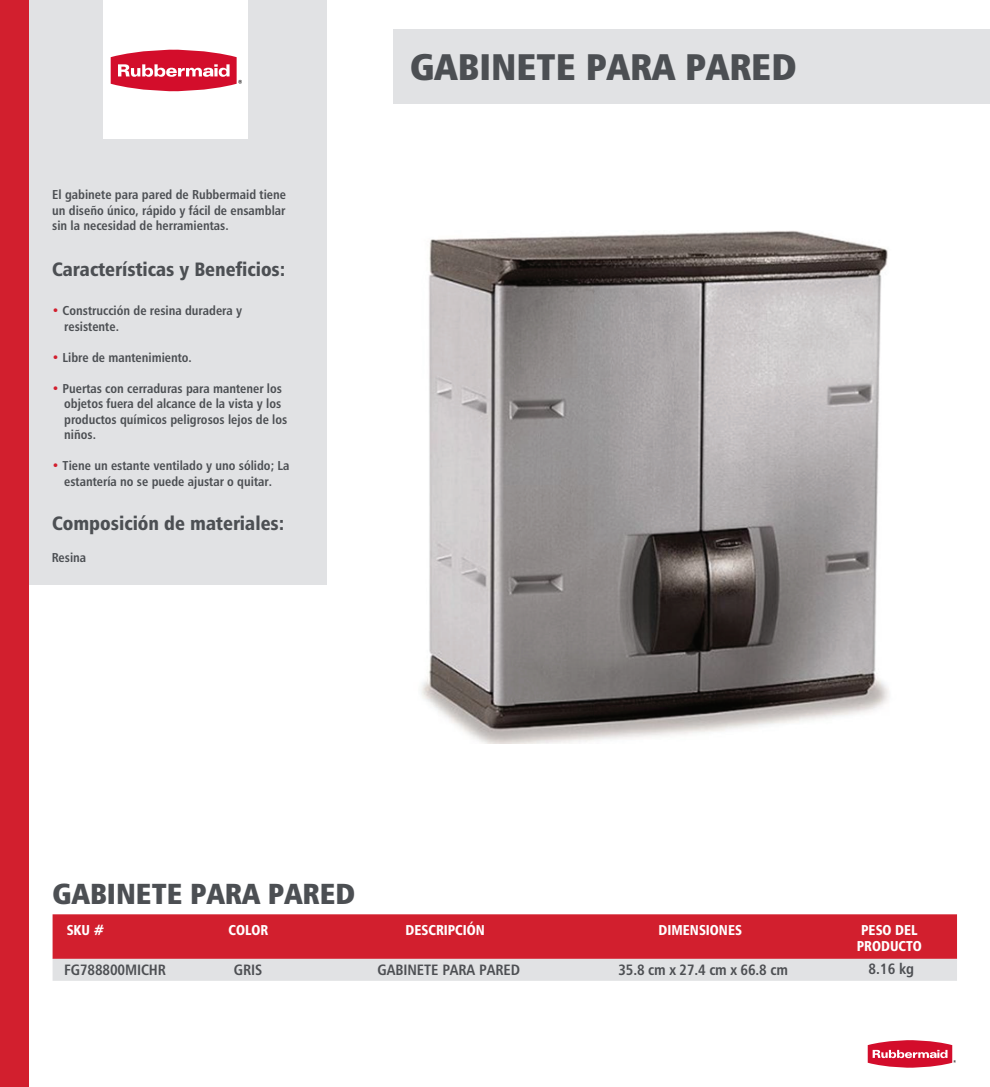
<style>
.page{position:relative;width:990px;height:1087px;background:#fff}
.page>*{position:absolute;margin:0;border:0;box-sizing:border-box;transform-origin:0 0}
.t1{font:37px "Humanist 777 BT Extra Black Cond B";color:#4c4f53}
.t2{font:29px "Humanist 777 BT Extra Black Cond B";color:#4c4f53}
.t3{font:19.25px "Humanist 777 BT Black Condensed B";color:#4c4f53}
.t4{font:15px "Humanist 777 BT Bold Condensed B";letter-spacing:-.005em;color:#4d4f53}
.t5{font:14.25px/16.2px "Humanist 777 BT Black Condensed B";color:#fff;text-align:center;scale:.95 1}
.t6{font:13px/15.5px "Humanist 777 BT Bold Condensed B";color:#4c4f53}
.s1{color:#d21f2e}
</style>
<div class="page">
<div style="left:29px;top:0;width:298px;height:584px;background:#e1e2e4"></div>
<div style="left:0;top:0;width:29px;height:1087px;background:#d21f2e"></div>
<svg style="left:53px;top:914px;width:904px;height:67px;background:#d7606b"></svg>
<div style="left:104px;top:0;width:144px;height:138px;background:#fff"></div>
<svg style="left:111px;top:49px;width:131px;height:42px"></svg>
<svg style="left:868px;top:1040px;width:88px;height:28px"></svg>
<div style="left:393px;top:30px;width:597px;height:74px;background:#e1e2e4"></div>
<img style="left:421px;top:231px;width:468px;height:512px">
<p class="t6" style="left:52px;top:187px;width:235px;text-align:justify">El gabinete para pared de Rubbermaid tiene un diseño único, rápido y fácil de ensamblar sin la necesidad de herramientas.</p>
<h3 class="t3" style="left:52px;top:257px;width:235px">Características y Beneficios:</h3>
<p class="t6" style="left:64px;top:303px;width:179px;text-indent:-12px"><span class="s1">•</span> Construcción de resina duradera y resistente.</p>
<p class="t6" style="left:52px;top:349px;width:142px"><span class="s1">•</span> Libre de mantenimiento.</p>
<p class="t6" style="left:64px;top:380px;width:225px;text-indent:-12px"><span class="s1">•</span> Puertas con cerraduras para mantener los objetos fuera del alcance de la vista y los productos químicos peligrosos lejos de los niños.</p>
<p class="t6" style="left:52px;top:458px;width:239px;text-align:center"><span class="s1">•</span> Tiene un estante ventilado y uno sólido; La estantería no se puede ajustar o quitar.</p>
<h3 class="t3" style="left:52px;top:511px;width:234px">Composición de materiales:</h3>
<p class="t6" style="left:52px;top:549px;width:36px">Resina</p>
<h1 class="t1" style="left:410px;top:43px;width:388px">GABINETE PARA PARED</h1>
<h2 class="t2" style="left:53px;top:875px;width:304px">GABINETE PARA PARED</h2>
<p class="t5" style="left:67px;top:921px;width:41px">SKU #</p>
<p class="t5" style="left:406px;top:921px;width:85px">DESCRIPCIÓN</p>
<p class="t4" style="left:64px;top:960px;width:103px">FG788800MICHR</p>
<p class="t4" style="left:378px;top:961px;width:144px">GABINETE PARA PARED</p>
<p class="t5" style="left:229px;top:921px;width:43px">COLOR</p>
<p class="t4" style="left:234px;top:961px;width:30px">GRIS</p>
<p class="t5" style="left:658px;top:921px;width:89px">DIMENSIONES</p>
<p class="t4" style="left:618px;top:960px;width:171px">35.8 cm x 27.4 cm x 66.8 cm</p>
<p class="t5" style="left:857px;top:921px;width:70px">PESO DEL<br>PRODUCTO</p>
<p class="t4" style="left:869px;top:959px;width:47px">8.16 kg</p>
</div>
